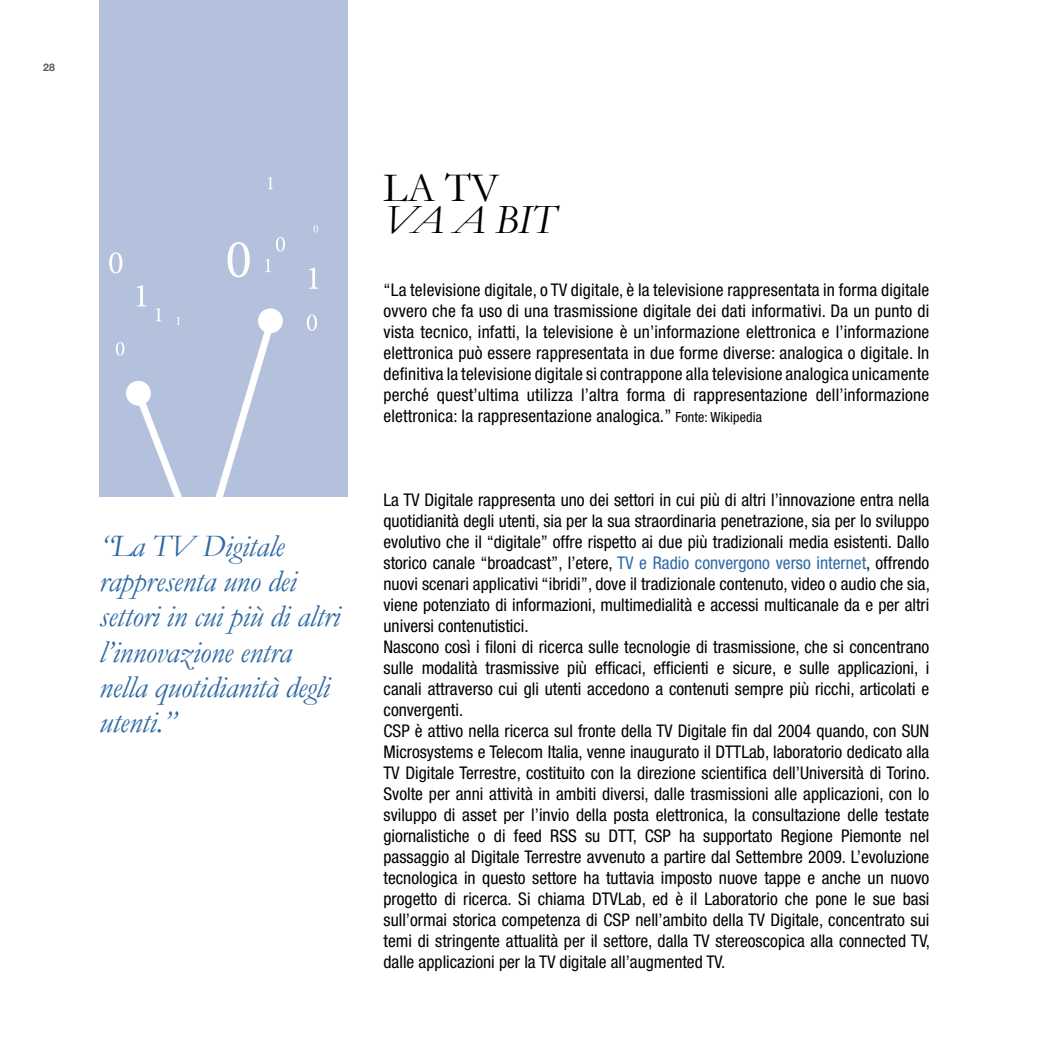
<style>
.page{position:relative;width:1042px;height:1042px;background:#fff}
.page>*{position:absolute;margin:0;border:0;box-sizing:border-box;transform-origin:0 0}
.t1{font:italic 42px "Garamond";color:#000}
.t2{font:42px "Garamond";color:#000}
.t3{font:italic 31.5px/35px "Garamond";letter-spacing:-.01em;color:#2d69a5}
.t4{font:condensed 17.5px/21px "Helvetica Neue";color:#000;text-align:justify}
.t5{font:700 10.5px "Helvetica Neue";color:#58595b}
.s1{font-size:14px}
.s2{color:#2d69a5}
</style>
<div class="page">
<div style="left:99px;top:0;width:248px;height:496px;background:#b4c1dd"></div>
<div style="left:126px;top:381px;width:25px;height:25px;background:#fff;border-radius:50%"></div>
<div style="left:258px;top:308px;width:25px;height:25px;background:#fff;border-radius:50%"></div>
<svg style="left:116px;top:342px;width:8px;height:13px"></svg>
<svg style="left:227px;top:242px;width:23px;height:35px"></svg>
<svg style="left:109px;top:252px;width:13px;height:21px"></svg>
<svg style="left:307px;top:314px;width:10px;height:17px"></svg>
<svg style="left:276px;top:237px;width:9px;height:14px"></svg>
<svg style="left:313px;top:225px;width:5px;height:7px"></svg>
<svg style="left:265px;top:259px;width:6px;height:13px"></svg>
<svg style="left:130px;top:285px;width:150px;height:211px"></svg>
<svg style="left:268px;top:177px;width:5px;height:12px"></svg>
<svg style="left:309px;top:267px;width:9px;height:22px"></svg>
<p class="t5" style="left:43px;top:61px;width:13px">28</p>
<h2 class="t3" style="left:99px;top:528px;width:242px">“La TV digitale rappresenta uno dei settori in cui più di altri l’innovazione entra nella quotidianità degli utenti.”</h2>
<h1 class="t2" style="left:383px;top:163px;width:117px">la TV</h1>
<h1 class="t1" style="left:383px;top:194px;width:174px">Va a bIT</h1>
<p class="t4" style="left:383px;top:279px;width:547px">“La televisione digitale, o TV digitale, è la televisione rappresentata in forma digitale ovvero che fa uso di una trasmissione digitale dei dati informativi. Da un punto di vista tecnico, infatti, la televisione è un’informazione elettronica e l’informazione elettronica può essere rappresentata in due forme diverse: analogica o digitale. In definitiva la televisione digitale si contrappone alla televisione analogica unicamente perché quest’ultima utilizza l’altra forma di rappresentazione dell’informazione elettronica: la rappresentazione analogica.” <span class="s1">Fonte: Wikipedia</span></p>
<p class="t4" style="left:383px;top:489px;width:548px;text-align:left">La TV Digitale rappresenta uno dei settori in cui più di altri l’innovazione entra nella quotidianità degli utenti, sia per la sua straordinaria penetrazione, sia per lo sviluppo evolutivo che il “digitale” offre rispetto ai due più tradizionali media esistenti. Dallo storico canale “broadcast”, l’etere, <span class="s2">TV e Radio convergono verso internet</span>, offrendo nuovi scenari applicativi “ibridi”, dove il tradizionale contenuto, video o audio che sia, viene potenziato di informazioni, multimedialità e accessi multicanale da e per altri universi contenutistici.<br>Nascono così i filoni di ricerca sulle tecnologie di trasmissione, che si concentrano sulle modalità trasmissive più efficaci, efficienti e sicure, e sulle applicazioni, i canali attraverso cui gli utenti accedono a contenuti sempre più ricchi, articolati e convergenti.<br>CSP è attivo nella ricerca sul fronte della TV Digitale fin dal 2004 quando, con SUN Microsystems e Telecom Italia, venne inaugurato il DTTLab, laboratorio dedicato alla TV Digitale Terrestre, costituito con la direzione scientifica dell’Università di Torino.<br>Svolte per anni attività in ambiti diversi, dalle trasmissioni alle applicazioni, con lo sviluppo di asset per l’invio della posta elettronica, la consultazione delle testate giornalistiche o di feed RSS su DTT, CSP ha supportato Regione Piemonte nel passaggio al Digitale Terrestre avvenuto a partire dal Settembre 2009. L’evoluzione tecnologica in questo settore ha tuttavia imposto nuove tappe e anche un nuovo progetto di ricerca. Si chiama DTVLab, ed è il Laboratorio che pone le sue basi sull’ormai storica competenza di CSP nell’ambito della TV Digitale, concentrato sui temi di stringente attualità per il settore, dalla TV stereoscopica alla connected TV, dalle applicazioni per la TV digitale all’augmented TV.</p>
</div>
